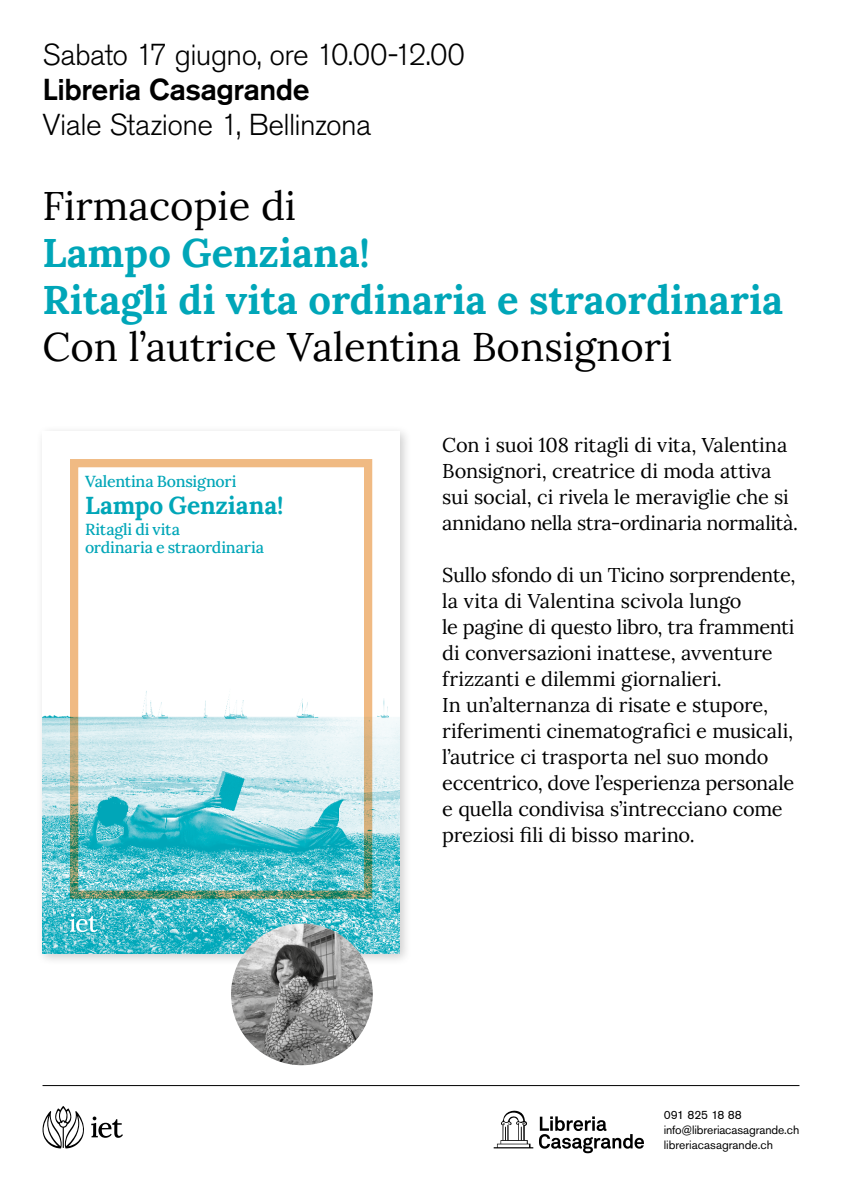
<style>
.page{position:relative;width:842px;height:1191px;background:#fff}
.page>*{position:absolute;margin:0;border:0;box-sizing:border-box;transform-origin:0 0}
.t1{font:700 40px/47px "Lora";color:#00a6b8}
.t2{font:40px "Lora";color:#000}
.t3{font:300 30px "Akzidenz Grotesk BE";letter-spacing:-.02em;color:#000}
.t4{font:500 30px "Akzidenz Grotesk BE";letter-spacing:-.015em;color:#000}
.t5{font:700 24.5px "Lora";color:#00a6b8}
.t6{font:20px/26px "Lora";letter-spacing:-.01em;color:#000}
.t7{font:500 16px/17.9px "Lora";letter-spacing:-.01em;color:#00a6b8}
.t8{font:12px/15px "Akzidenz Grotesk BE";letter-spacing:-.005em;color:#000}
</style>
<div class="page">
<div style="left:36px;top:425px;width:376px;height:541px;background:#000;opacity:.2"></div>
<div style="left:43px;top:431px;width:357px;height:522px;background:#fff"></div>
<img style="left:43px;top:506px;width:357px;height:447px">
<svg style="left:64px;top:907px;width:39px;height:31px"></svg>
<svg style="left:70px;top:913px;width:28px;height:19px"></svg>
<div style="left:70px;top:459px;width:302px;height:439px;border:8px solid #f0ba83"></div>
<img style="left:231px;top:923px;width:142px;height:142px;border-radius:71px">
<svg style="left:42px;top:1106px;width:42px;height:42px"></svg>
<svg style="left:91px;top:1116px;width:32px;height:21px"></svg>
<svg style="left:494px;top:1110px;width:39px;height:38px"></svg>
<svg style="left:539px;top:1116px;width:105px;height:37px"></svg>
<hr style="left:43px;top:1085px;width:756px;height:1px;background:#000">
<h2 class="t3" style="left:43px;top:38px;width:424px">Sabato 17 giugno, ore 10.00-12.00</h2>
<h2 class="t4" style="left:43px;top:71px;width:269px">Libreria Casagrande</h2>
<h2 class="t3" style="left:43px;top:108px;width:330px">Viale Stazione 1, Bellinzona</h2>
<h1 class="t2" style="left:43px;top:175px;width:255px">Firmacopie di</h1>
<h1 class="t1" style="left:43px;top:226px;width:742px">Lampo Genziana!<br>Ritagli di vita ordinaria e straordinaria</h1>
<h1 class="t2" style="left:43px;top:316px;width:631px">Con l’autrice Valentina Bonsignori</h1>
<p class="t7" style="left:85px;top:471px;width:153px">Valentina Bonsignori</p>
<p class="t5" style="left:85px;top:486px;width:200px">Lampo Genziana!</p>
<p class="t7" style="left:85px;top:519px;width:180px">Ritagli di vita<br>ordinaria e straordinaria</p>
<p class="t6" style="left:442px;top:430px;width:357px">Con i suoi 108 ritagli di vita, Valentina Bonsignori, creatrice di moda attiva sui social, ci rivela le meraviglie che si annidano nella stra-ordinaria normalità.</p>
<p class="t6" style="left:442px;top:560px;width:355px">Sullo sfondo di un Ticino sorprendente, la vita di Valentina scivola lungo<br>le pagine di questo libro, tra frammenti di conversazioni inattese, avventure frizzanti e dilemmi giornalieri.<br>In un’alternanza di risate e stupore, riferimenti cinematografici e musicali, l’autrice ci trasporta nel suo mondo eccentrico, dove l’esperienza personale e quella condivisa s’intrecciano come preziosi fili di bisso marino.</p>
<p class="t8" style="left:664px;top:1106px;width:137px">091 825 18 88 info@libreriacasagrande.ch libreriacasagrande.ch</p>
</div>
